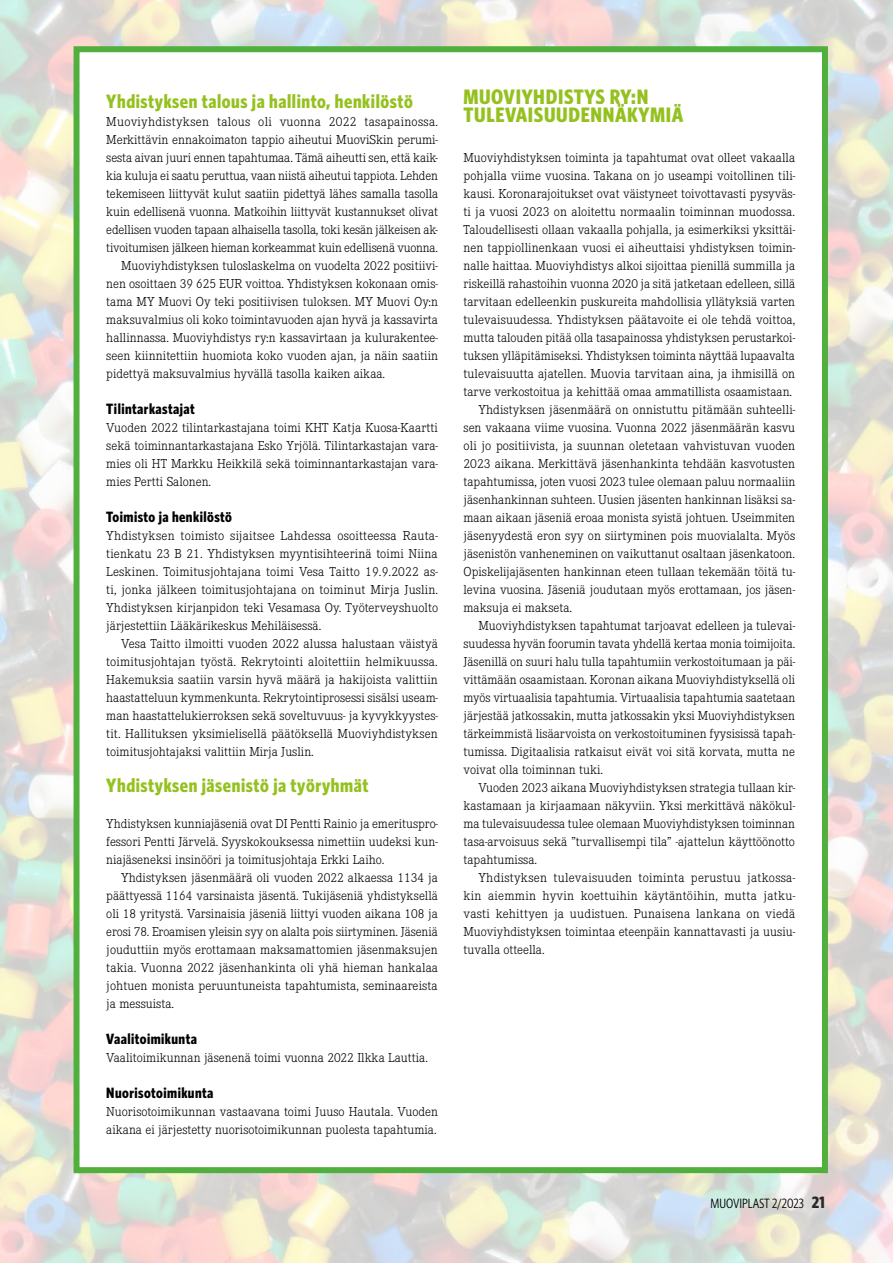
<style>
.page{position:relative;width:893px;height:1263px;background:#fff}
.page>*{position:absolute;margin:0;border:0;box-sizing:border-box;transform-origin:0 0}
.t1{font:700 21px/18px "Whitney Condensed";letter-spacing:.03em;color:#95c11f}
.t2{font:700 19.5px "Whitney Condensed";letter-spacing:.03em;color:#95c11f}
.t3{font:700 15px "Whitney Condensed";letter-spacing:.03em;color:#000}
.t4{font:300 13.5px/18px "Corporate E";color:#000;text-align:justify}
.t5{font:300 13.5px "Corporate E";letter-spacing:.02em;color:#000}
.t6{font:13.5px "Whitney Condensed";color:#000}
.s1{font-weight:700;font-size:16.5px;color:#282827}
</style>
<div class="page">
<img style="left:0;top:0;width:893px;height:1263px">
<div style="left:74px;top:46px;width:754px;height:1127px;background:#fff;border:6px solid #51af3d"></div>
<h2 class="t2" style="left:106px;top:90px;width:308px">Yhdistyksen talous ja hallinto, henkilöstö</h2>
<p class="t5" style="left:106px;top:113px;width:333px">Muoviyhdistyksen talous oli vuonna 2022 tasapainossa.</p>
<p class="t4" style="left:106px;top:130px;width:333px">Merkittävin ennakoimaton tappio aiheutui MuoviSkin perumi-</p>
<p class="t4" style="left:106px;top:148px;width:333px">sesta aivan juuri ennen tapahtumaa. Tämä aiheutti sen, että kaik-</p>
<p class="t4" style="left:106px;top:166px;width:333px">kia kuluja ei saatu peruttua, vaan niistä aiheutui tappiota. Lehden</p>
<p class="t4" style="left:106px;top:184px;width:333px">tekemiseen liittyvät kulut saatiin pidettyä lähes samalla tasolla</p>
<p class="t4" style="left:106px;top:202px;width:333px">kuin edellisenä vuonna. Matkoihin liittyvät kustannukset olivat</p>
<p class="t4" style="left:106px;top:220px;width:333px">edellisen vuoden tapaan alhaisella tasolla, toki kesän jälkeisen ak-</p>
<p class="t4" style="left:106px;top:238px;width:333px">tivoitumisen jälkeen hieman korkeammat kuin edellisenä vuonna.</p>
<p class="t4" style="left:121px;top:256px;width:318px">Muoviyhdistyksen tuloslaskelma on vuodelta 2022 positiivi-</p>
<p class="t4" style="left:106px;top:274px;width:333px">nen osoittaen 39 625 EUR voittoa. Yhdistyksen kokonaan omis-</p>
<p class="t4" style="left:106px;top:292px;width:333px">tama MY Muovi Oy teki positiivisen tuloksen. MY Muovi Oy:n</p>
<p class="t4" style="left:106px;top:310px;width:333px">maksuvalmius oli koko toimintavuoden ajan hyvä ja kassavirta</p>
<p class="t4" style="left:106px;top:328px;width:333px">hallinnassa. Muoviyhdistys ry:n kassavirtaan ja kulurakentee-</p>
<p class="t4" style="left:106px;top:346px;width:333px">seen kiinnitettiin huomiota koko vuoden ajan, ja näin saatiin</p>
<p class="t4" style="left:106px;top:364px;width:280px">pidettyä maksuvalmius hyvällä tasolla kaiken aikaa.</p>
<p class="t3" style="left:106px;top:400px;width:90px">Tilintarkastajat</p>
<p class="t4" style="left:106px;top:418px;width:333px">Vuoden 2022 tilintarkastajana toimi KHT Katja Kuosa-Kaartti sekä toiminnantarkastajana Esko Yrjölä. Tilintarkastajan vara&shy;mies oli HT Markku Heikkilä sekä toiminnantarkastajan vara&shy;mies Pertti Salonen.</p>
<p class="t3" style="left:106px;top:508px;width:127px">Toimisto ja henkilöstö</p>
<p class="t4" style="left:106px;top:526px;width:333px">Yhdistyksen toimisto sijaitsee Lahdessa osoitteessa Rauta&shy;tienkatu 23 B 21. Yhdistyksen myyntisihteerinä toimi Niina Leskinen. Toimitusjohtajana toimi Vesa Taitto 19.9.2022 as&shy;ti, jonka jälkeen toimitusjohtajana on toiminut Mirja Juslin.<br>Yhdistyksen kirjanpidon teki Vesamasa Oy. Työterveyshuolto järjestettiin Lääkärikeskus Mehiläisessä.</p>
<p class="t4" style="left:106px;top:634px;width:333px;text-indent:15px">Vesa Taitto ilmoitti vuoden 2022 alussa halustaan väistyä toimitusjohtajan työstä. Rekrytointi aloitettiin helmikuussa.<br>Hakemuksia saatiin varsin hyvä määrä ja hakijoista valittiin haastatteluun kymmenkunta. Rekrytointiprosessi sisälsi useam&shy;man haastattelukierroksen sekä soveltuvuus- ja kyvykkyystes&shy;tit. Hallituksen yksimielisellä päätöksellä Muoviyhdistyksen toimitusjohtajaksi valittiin Mirja Juslin.</p>
<h2 class="t2" style="left:106px;top:774px;width:264px">Yhdistyksen jäsenistö ja työryhmät</h2>
<p class="t4" style="left:106px;top:814px;width:333px">Yhdistyksen kunniajäseniä ovat DI Pentti Rainio ja emerituspro&shy;fessori Pentti Järvelä. Syyskokouksessa nimettiin uudeksi kun&shy;niajäseneksi insinööri ja toimitusjohtaja Erkki Laiho.</p>
<p class="t4" style="left:106px;top:868px;width:333px;text-indent:15px">Yhdistyksen jäsenmäärä oli vuoden 2022 alkaessa 1134 ja päättyessä 1164 varsinaista jäsentä. Tukijäseniä yhdistyksellä oli 18 yritystä. Varsinaisia jäseniä liittyi vuoden aikana 108 ja erosi 78. Eroamisen yleisin syy on alalta pois siirtyminen. Jäseniä jouduttiin myös erottamaan maksamattomien jäsenmaksujen takia. Vuonna 2022 jäsenhankinta oli yhä hieman hankalaa johtuen monista peruuntuneista tapahtumista, seminaareista ja messuista.</p>
<p class="t3" style="left:106px;top:1030px;width:92px">Vaalitoimikunta</p>
<p class="t4" style="left:106px;top:1048px;width:323px">Vaalitoimikunnan jäsenenä toimi vuonna 2022 Ilkka Lauttia.</p>
<p class="t3" style="left:106px;top:1084px;width:109px">Nuorisotoimikunta</p>
<p class="t4" style="left:106px;top:1102px;width:333px">Nuorisotoimikunnan vastaavana toimi Juuso Hautala. Vuoden aikana ei järjestetty nuorisotoimikunnan puolesta tapahtumia.</p>
<h1 class="t1" style="left:463px;top:87px;width:221px">MUOVIYHDISTYS RY:N<br>TULEVAISUUDENNÄKYMIÄ</h1>
<p class="t4" style="left:463px;top:148px;width:333px">Muoviyhdistyksen toiminta ja tapahtumat ovat olleet vakaalla</p>
<p class="t4" style="left:463px;top:166px;width:333px">pohjalla viime vuosina. Takana on jo useampi voitollinen tili-</p>
<p class="t4" style="left:463px;top:184px;width:333px">kausi. Koronarajoitukset ovat väistyneet toivottavasti pysyväs-</p>
<p class="t4" style="left:463px;top:202px;width:333px">ti ja vuosi 2023 on aloitettu normaalin toiminnan muodossa.</p>
<p class="t4" style="left:463px;top:220px;width:333px">Taloudellisesti ollaan vakaalla pohjalla, ja esimerkiksi yksittäi-</p>
<p class="t4" style="left:463px;top:238px;width:333px">nen tappiollinenkaan vuosi ei aiheuttaisi yhdistyksen toimin-</p>
<p class="t4" style="left:463px;top:256px;width:333px">nalle haittaa. Muoviyhdistys alkoi sijoittaa pienillä summilla ja</p>
<p class="t4" style="left:463px;top:274px;width:333px">riskeillä rahastoihin vuonna 2020 ja sitä jatketaan edelleen, sillä</p>
<p class="t4" style="left:463px;top:292px;width:333px">tarvitaan edelleenkin puskureita mahdollisia yllätyksiä varten</p>
<p class="t4" style="left:463px;top:310px;width:333px">tulevaisuudessa. Yhdistyksen päätavoite ei ole tehdä voittoa,</p>
<p class="t4" style="left:463px;top:328px;width:333px">mutta talouden pitää olla tasapainossa yhdistyksen perustarkoi-</p>
<p class="t4" style="left:463px;top:346px;width:333px">tuksen ylläpitämiseksi. Yhdistyksen toiminta näyttää lupaavalta</p>
<p class="t4" style="left:463px;top:364px;width:333px">tulevaisuutta ajatellen. Muovia tarvitaan aina, ja ihmisillä on</p>
<p class="t4" style="left:463px;top:382px;width:330px">tarve verkostoitua ja kehittää omaa ammatillista osaamistaan.</p>
<p class="t4" style="left:478px;top:400px;width:318px">Yhdistyksen jäsenmäärä on onnistuttu pitämään suhteelli-</p>
<p class="t4" style="left:463px;top:418px;width:333px">sen vakaana viime vuosina. Vuonna 2022 jäsenmäärän kasvu</p>
<p class="t4" style="left:463px;top:436px;width:333px">oli jo positiivista, ja suunnan oletetaan vahvistuvan vuoden</p>
<p class="t4" style="left:463px;top:454px;width:333px">2023 aikana. Merkittävä jäsenhankinta tehdään kasvotusten</p>
<p class="t4" style="left:463px;top:472px;width:333px">tapahtumissa, joten vuosi 2023 tulee olemaan paluu normaaliin</p>
<p class="t4" style="left:463px;top:490px;width:333px">jäsenhankinnan suhteen. Uusien jäsenten hankinnan lisäksi sa-</p>
<p class="t4" style="left:463px;top:508px;width:333px">maan aikaan jäseniä eroaa monista syistä johtuen. Useimmiten</p>
<p class="t4" style="left:463px;top:526px;width:333px">jäsenyydestä eron syy on siirtyminen pois muovialalta. Myös</p>
<p class="t4" style="left:463px;top:544px;width:333px">jäsenistön vanheneminen on vaikuttanut osaltaan jäsenkatoon.</p>
<p class="t4" style="left:463px;top:562px;width:333px">Opiskelijajäsenten hankinnan eteen tullaan tekemään töitä tu-</p>
<p class="t4" style="left:463px;top:580px;width:333px">levina vuosina. Jäseniä joudutaan myös erottamaan, jos jäsen-</p>
<p class="t4" style="left:463px;top:598px;width:110px">maksuja ei makseta.</p>
<p class="t4" style="left:478px;top:616px;width:318px">Muoviyhdistyksen tapahtumat tarjoavat edelleen ja tulevai-</p>
<p class="t4" style="left:463px;top:634px;width:333px">suudessa hyvän foorumin tavata yhdellä kertaa monia toimijoita.</p>
<p class="t4" style="left:463px;top:652px;width:333px">Jäsenillä on suuri halu tulla tapahtumiin verkostoitumaan ja päi-</p>
<p class="t4" style="left:463px;top:670px;width:333px">vittämään osaamistaan. Koronan aikana Muoviyhdistyksellä oli</p>
<p class="t4" style="left:463px;top:688px;width:333px">myös virtuaalisia tapahtumia. Virtuaalisia tapahtumia saatetaan</p>
<p class="t4" style="left:463px;top:706px;width:333px">järjestää jatkossakin, mutta jatkossakin yksi Muoviyhdistyksen</p>
<p class="t4" style="left:463px;top:724px;width:333px">tärkeimmistä lisäarvoista on verkostoituminen fyysisissä tapah-</p>
<p class="t4" style="left:463px;top:742px;width:333px">tumissa. Digitaalisia ratkaisut eivät voi sitä korvata, mutta ne</p>
<p class="t4" style="left:463px;top:760px;width:141px">voivat olla toiminnan tuki.</p>
<p class="t4" style="left:478px;top:778px;width:318px">Vuoden 2023 aikana Muoviyhdistyksen strategia tullaan kir-</p>
<p class="t4" style="left:463px;top:796px;width:333px">kastamaan ja kirjaamaan näkyviin. Yksi merkittävä näkökul-</p>
<p class="t4" style="left:463px;top:814px;width:333px">ma tulevaisuudessa tulee olemaan Muoviyhdistyksen toiminnan</p>
<p class="t4" style="left:463px;top:832px;width:333px">tasa-arvoisuus sekä ”turvallisempi tila” -ajattelun käyttöönotto</p>
<p class="t4" style="left:463px;top:850px;width:75px">tapahtumissa.</p>
<p class="t5" style="left:478px;top:869px;width:318px">Yhdistyksen tulevaisuuden toiminta perustuu jatkossa-</p>
<p class="t5" style="left:463px;top:887px;width:333px">kin aiemmin hyvin koettuihin käytäntöihin, mutta jatku-</p>
<p class="t4" style="left:463px;top:904px;width:333px">vasti kehittyen ja uudistuen. Punaisena lankana on viedä</p>
<p class="t4" style="left:463px;top:922px;width:333px">Muoviyhdistyksen toimintaa eteenpäin kannattavasti ja uusiu-</p>
<p class="t4" style="left:463px;top:940px;width:83px">tuvalla otteella.</p>
<p class="t6" style="left:710px;top:1195px;width:116px">MUOVIPLAST 2/2023 <span class="s1">21</span></p>
</div>
